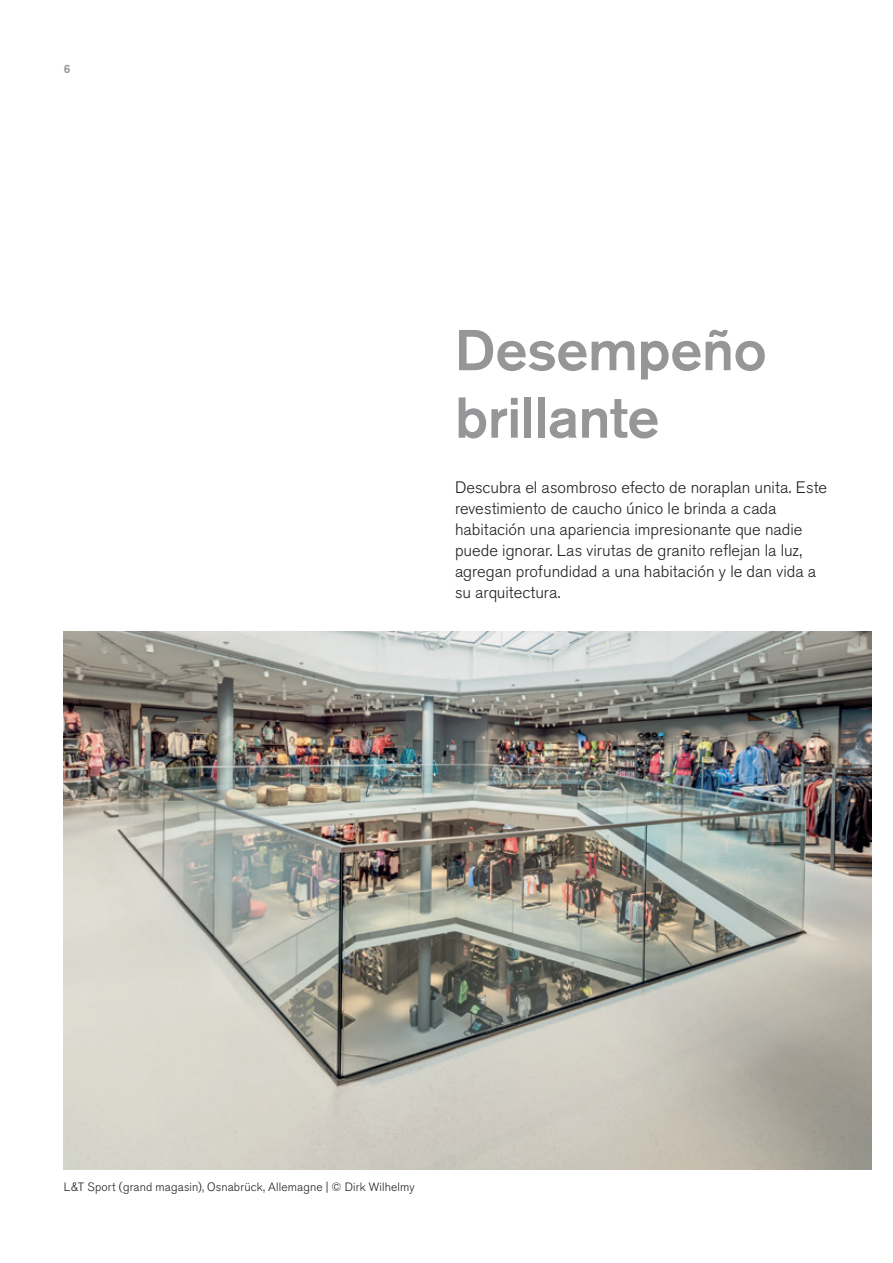
<style>
.page{position:relative;width:893px;height:1263px;background:#fff}
.page>*{position:absolute;margin:0;border:0;box-sizing:border-box;transform-origin:0 0}
.t1{font:500 57px/67.5px "Akzidenz Grotesk Pro";letter-spacing:-.01em;color:#969598}
.t2{font:300 16.5px/21px "Akzidenz Grotesk Pro";color:#231f20}
.t3{font:300 12px "Akzidenz Grotesk Pro";letter-spacing:.015em;color:#231f20}
.t4{font:500 12px "Akzidenz Grotesk Pro";color:#969598}
</style>
<div class="page">
<img style="left:64px;top:631px;width:808px;height:539px">
<p class="t4" style="left:64px;top:61px;width:8px">6</p>
<h1 class="t1" style="left:455px;top:316px;width:313px">Desempeño brillante</h1>
<p class="t2" style="left:455px;top:476px;width:374px">Descubra el asombroso efecto de noraplan unita. Este revestimiento de caucho único le brinda a cada habitación una apariencia impresionante que nadie puede ignorar. Las virutas de granito reflejan la luz, agregan profundidad a una habitación y le dan vida a su arquitectura.</p>
<p class="t3" style="left:64px;top:1179px;width:352px">L&amp;T Sport (grand magasin), Osnabrück, Allemagne | © Dirk Wilhelmy</p>
</div>
